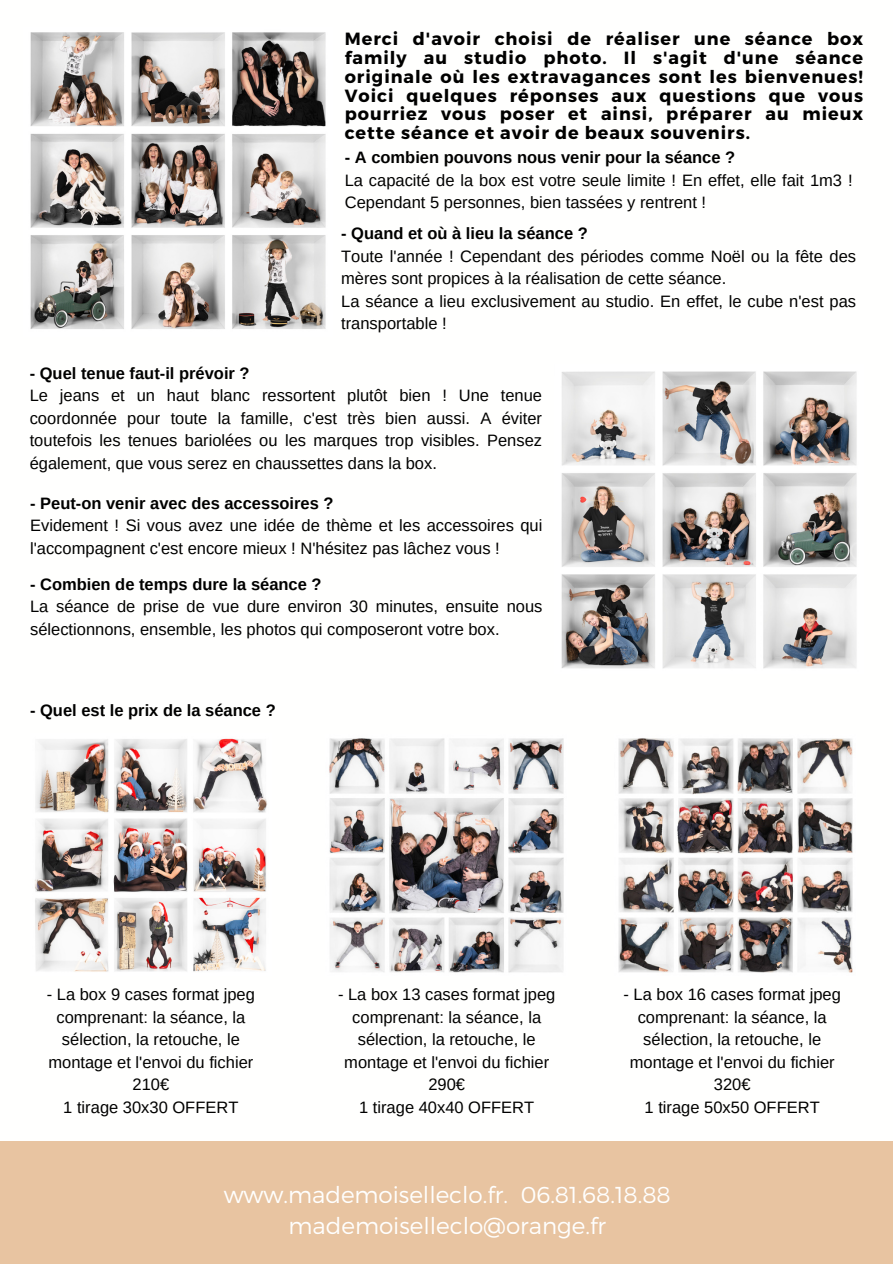
<style>
.page{position:relative;width:893px;height:1264px;background:#fff}
.page>*{position:absolute;margin:0;border:0;box-sizing:border-box;transform-origin:0 0}
.t1{font:300 23.1px/31.7px "Montserrat";color:#fffffe;text-align:center}
.t2{font:700 17.7px/18.9px "Montserrat";letter-spacing:.055em;color:#000;text-align:justify}
.t3{font:16.5px/22.5px "Arimo";color:#000}
.t4{font:700 16.5px "Arimo";color:#000}
</style>
<div class="page">
<div style="left:0;top:1141px;width:892px;height:122px;background:#e8c4a1"></div>
<img style="left:30px;top:32px;width:296px;height:297px">
<img style="left:561px;top:371px;width:296px;height:298px">
<img style="left:618px;top:738px;width:235px;height:235px">
<img style="left:329px;top:738px;width:235px;height:235px">
<img style="left:35px;top:738px;width:232px;height:234px">
<p class="t2" style="left:345px;top:28px;width:520px">Merci d'avoir choisi de réaliser une séance box family au studio photo. Il s'agit d'une séance originale où les extravagances sont les bienvenues!<br>Voici quelques réponses aux questions que vous pourriez vous poser et ainsi, préparer au mieux cette séance et avoir de beaux souvenirs.</p>
<p class="t4" style="left:345px;top:148px;width:392px">- A combien pouvons nous venir pour la séance ?</p>
<p class="t3" style="left:345px;top:169px;width:509px">La capacité de la box est votre seule limite ! En effet, elle fait 1m3 !<br>Cependant 5 personnes, bien tassées y rentrent !</p>
<p class="t4" style="left:341px;top:224px;width:248px">- Quand et où à lieu la séance ?</p>
<p class="t3" style="left:341px;top:244px;width:516px">Toute l'année ! Cependant des périodes comme Noël ou la fête des mères sont propices à la réalisation de cette séance.</p>
<p class="t3" style="left:341px;top:289px;width:516px">La séance a lieu exclusivement au studio. En effet, le cube n'est pas transportable !</p>
<p class="t4" style="left:30px;top:364px;width:221px">- Quel tenue faut-il prévoir ?</p>
<p class="t3" style="left:30px;top:384px;width:514px;text-align:justify">Le jeans et un haut blanc ressortent plutôt bien ! Une tenue coordonnée pour toute la famille, c'est très bien aussi. A éviter toutefois les tenues bariolées ou les marques trop visibles. Pensez également, que vous serez en chaussettes dans la box.</p>
<p class="t4" style="left:30px;top:494px;width:305px">- Peut-on venir avec des accessoires ?</p>
<p class="t3" style="left:30px;top:514px;width:514px">Evidement ! Si vous avez une idée de thème et les accessoires qui l'accompagnent c'est encore mieux ! N'hésitez pas lâchez vous !</p>
<h2 class="t4" style="left:30px;top:575px;width:293px">- Combien de temps dure la séance ?</h2>
<p class="t3" style="left:30px;top:595px;width:514px">La séance de prise de vue dure environ 30 minutes, ensuite nous sélectionnons, ensemble, les photos qui composeront votre box.</p>
<p class="t4" style="left:30px;top:700px;width:247px">- Quel est le prix de la séance ?</p>
<h1 class="t3" style="left:47px;top:983px;width:210px;text-align:center">- La box 9 cases format jpeg comprenant: la séance, la sélection, la retouche, le montage et l'envoi du fichier</h1>
<p class="t3" style="left:132px;top:1073px;width:38px">210€</p>
<p class="t3" style="left:63px;top:1095px;width:177px">1 tirage 30x30 OFFERT</p>
<p class="t3" style="left:338px;top:983px;width:219px;text-align:center">- La box 13 cases format jpeg comprenant: la séance, la sélection, la retouche, le montage et l'envoi du fichier</p>
<p class="t3" style="left:428px;top:1073px;width:38px">290€</p>
<p class="t3" style="left:359px;top:1095px;width:177px">1 tirage 40x40 OFFERT</p>
<p class="t3" style="left:623px;top:983px;width:219px;text-align:center">- La box 16 cases format jpeg comprenant: la séance, la sélection, la retouche, le montage et l'envoi du fichier</p>
<p class="t3" style="left:713px;top:1073px;width:38px">320€</p>
<p class="t3" style="left:644px;top:1095px;width:177px">1 tirage 50x50 OFFERT</p>
<p class="t1" style="left:224px;top:1177px;width:448px">www.mademoiselleclo.fr. 06.81.68.18.88 mademoiselleclo@orange.fr</p>
</div>
